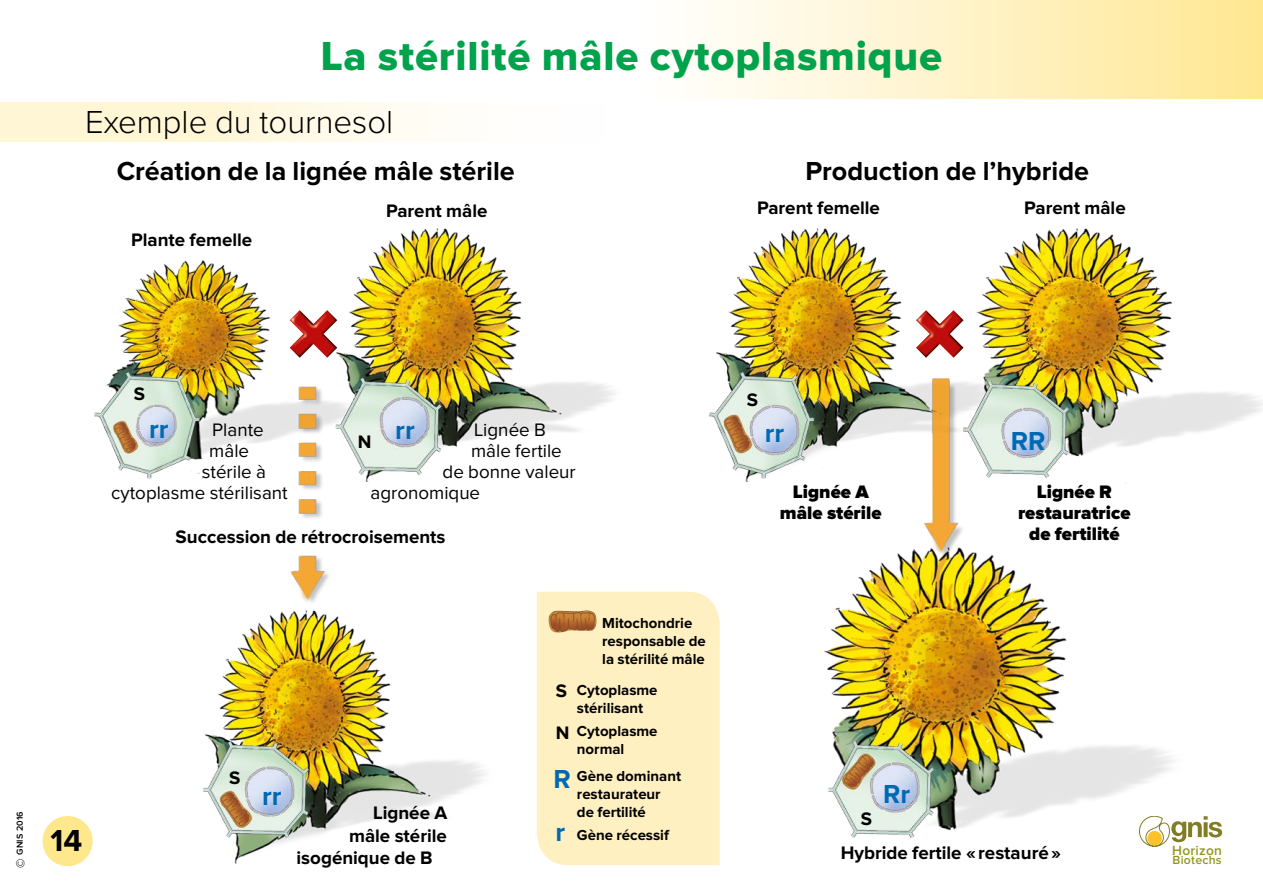
<style>
.page{position:relative;width:1263px;height:893px;background:#fff}
.page>*{position:absolute;margin:0;border:0;box-sizing:border-box;transform-origin:0 0}
.t1{font:42px "Proxima Nova Extrabld";letter-spacing:.02em;color:#00a24c}
.t2{font:300 33px "Proxima Nova";color:#000}
.t3{font:700 31.5px "Proxima Nova";color:#000}
.t4{font:700 27px "Proxima Nova";color:#000}
.t5{font:700 27px "Proxima Nova";color:#0069b4}
.t6{font:700 18.75px "Proxima Nova";color:#000}
.t7{font:18.75px "Proxima Nova";color:#000}
.t8{font:900 18.75px/21px "Proxima Nova";color:#000;text-align:center}
.t9{font:700 15px/18px "Proxima Nova";color:#000}
.t10{font:600 13.8px "Proxima Nova";letter-spacing:.02em;color:#939718}
.t11{font:600 12.15px "Proxima Nova";letter-spacing:.02em;color:#939718}
.t12{font:600 9px "Proxima Nova";letter-spacing:.02em;color:#000}
.s1{font-size:12px}
.s2{font-size:27px;color:#0069b4}
</style>
<div class="page">
<img style="left:42px;top:228px;width:1221px;height:639px">
<img style="left:290px;top:310px;width:47px;height:48px">
<img style="left:916px;top:310px;width:47px;height:48px">
<div style="left:537px;top:592px;width:183px;height:273px;background:#fff0c1"></div>
<img style="left:548px;top:610px;width:49px;height:23px">
<div style="left:0;top:102px;width:631px;height:40px;background:linear-gradient(to right,#fff4cc,#fff)"></div>
<svg style="left:705px;top:0;width:558px;height:99px;background:#fff2c4"></svg>
<h1 class="t1" style="left:321px;top:37px;width:623px">La stérilité mâle cytoplasmique</h1>
<h2 class="t2" style="left:85px;top:107px;width:310px">Exemple du tournesol</h2>
<h3 class="t4" style="left:117px;top:159px;width:400px">Création de la lignée mâle stérile</h3>
<h3 class="t4" style="left:805px;top:159px;width:285px">Production de l’hybride</h3>
<p class="t6" style="left:131px;top:231px;width:123px">Plante femelle</p>
<p class="t6" style="left:386px;top:202px;width:103px">Parent mâle</p>
<p class="t6" style="left:757px;top:199px;width:124px">Parent femelle</p>
<p class="t6" style="left:1024px;top:199px;width:103px">Parent mâle</p>
<p class="t12" style="left:16px;top:868px;width:58px;rotate:-90deg"><span class="s1">©</span> GNIS 2016</p>
<h3 class="t3" style="left:51px;top:826px;width:33px">14</h3>
<p class="t6" style="left:134px;top:385px;width:13px">S</p>
<p class="t6" style="left:747px;top:391px;width:13px">S</p>
<p class="t7" style="left:474px;top:421px;width:73px">Lignée B</p>
<p class="t7" style="left:471px;top:442px;width:92px">mâle fertile</p>
<p class="t7" style="left:443px;top:463px;width:135px">de bonne valeur</p>
<p class="t7" style="left:371px;top:484px;width:111px">agronomique</p>
<p class="t8" style="left:780px;top:482px;width:103px">Lignée A mâle stérile</p>
<p class="t7" style="left:212px;top:421px;width:53px">Plante</p>
<p class="t7" style="left:209px;top:442px;width:41px">mâle</p>
<p class="t7" style="left:202px;top:463px;width:66px">stérile à</p>
<p class="t7" style="left:111px;top:484px;width:178px">cytoplasme stérilisant</p>
<h3 class="t5" style="left:149px;top:416px;width:21px">rr</h3>
<h3 class="t5" style="left:395px;top:418px;width:21px">rr</h3>
<p class="t6" style="left:358px;top:434px;width:15px">N</p>
<h3 class="t5" style="left:765px;top:420px;width:21px">rr</h3>
<p class="t6" style="left:176px;top:528px;width:271px">Succession de rétrocroisements</p>
<p class="t6" style="left:556px;top:682px;width:13px">S</p>
<p class="t6" style="left:556px;top:724px;width:15px">N</p>
<p class="t9" style="left:602px;top:615px;width:105px">Mitochondrie responsable de la stérilité mâle</p>
<p class="t9" style="left:577px;top:681px;width:82px">Cytoplasme stérilisant</p>
<p class="t9" style="left:577px;top:723px;width:82px">Cytoplasme normal</p>
<h3 class="t5" style="left:1011px;top:429px;width:36px">RR</h3>
<p class="t8" style="left:1018px;top:482px;width:114px">Lignée R restauratrice de fertilité</p>
<p class="t6" style="left:229px;top:770px;width:13px">S</p>
<h3 class="t5" style="left:262px;top:783px;width:21px">rr</h3>
<p class="t6" style="left:373px;top:805px;width:76px">Lignée A</p>
<p class="t6" style="left:349px;top:827px;width:99px">mâle stérile</p>
<p class="t6" style="left:297px;top:850px;width:138px">isogénique de B</p>
<h3 class="t5" style="left:554px;top:767px;width:19px">R</h3>
<p class="t9" style="left:577px;top:768px;width:106px">Gène dominant restaurateur de fertilité</p>
<p class="t9" style="left:556px;top:827px;width:115px"><span class="s2">r</span> Gène récessif</p>
<p class="t6" style="left:861px;top:810px;width:13px">S</p>
<h3 class="t5" style="left:883px;top:781px;width:29px">Rr</h3>
<p class="t6" style="left:841px;top:845px;width:222px">Hybride fertile «restauré»</p>
<p class="t10" style="left:1172px;top:844px;width:51px">Horizon</p>
<p class="t11" style="left:1172px;top:854px;width:51px">Biotechs</p>
</div>
